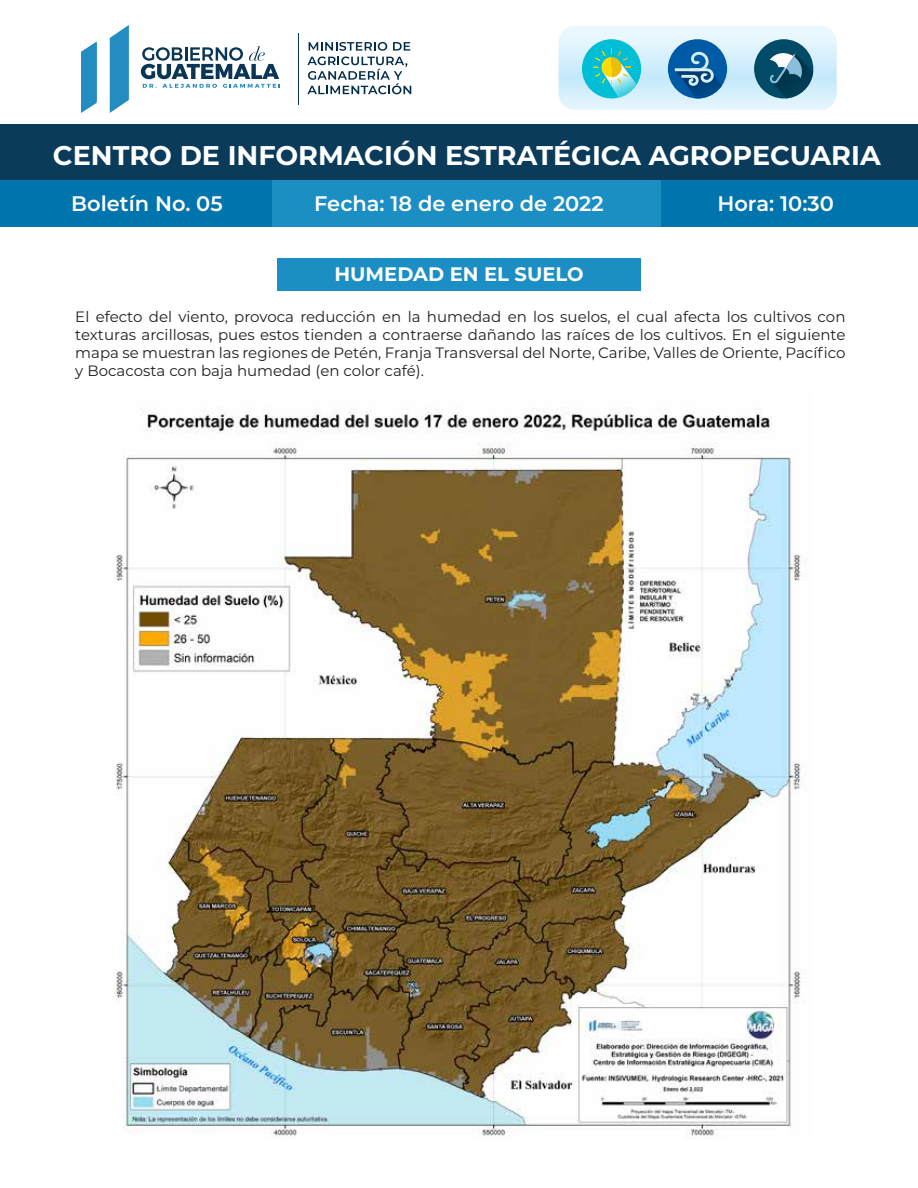
<style>
.page{position:relative;width:918px;height:1188px;background:#fff}
.page>*{position:absolute;margin:0;border:0;box-sizing:border-box;transform-origin:0 0}
.t1{font:700 27px "Montserrat";color:#fff}
.t2{font:600 21px "Montserrat";color:#fff}
.t3{font:700 19.5px "Montserrat";color:#fff}
.t4{font:15px/18px "Montserrat";color:#231f20;text-align:justify}
</style>
<div class="page">
<img style="left:115px;top:407px;width:689px;height:733px">
<div style="left:277px;top:258px;width:364px;height:33px;background:#1b8ec4"></div>
<div style="left:0;top:181px;width:284px;height:46px;background:#0074ac"></div>
<div style="left:634px;top:181px;width:284px;height:46px;background:#0074ac"></div>
<div style="left:272px;top:181px;width:389px;height:46px;background:#1b8ec4"></div>
<div style="left:0;top:125px;width:918px;height:55px;background:#0a3b5b"></div>
<svg style="left:81px;top:42px;width:16px;height:71px"></svg>
<svg style="left:110px;top:25px;width:19px;height:88px;background:#449eca"></svg>
<svg style="left:141px;top:46px;width:139px;height:42px"></svg>
<hr style="left:298px;top:33px;width:1px;height:72px;background:#0a3656">
<svg style="left:309px;top:42px;width:78px;height:9px"></svg>
<svg style="left:393px;top:42px;width:17px;height:9px"></svg>
<svg style="left:307px;top:57px;width:104px;height:37px"></svg>
<svg style="left:559px;top:26px;width:278px;height:84px;background:#9dcbdb"></svg>
<h1 class="t1" style="left:53px;top:135px;width:829px">CENTRO DE INFORMACIÓN ESTRATÉGICA AGROPECUARIA</h1>
<h2 class="t2" style="left:71px;top:188px;width:153px">Boletín No. 05</h2>
<h2 class="t2" style="left:314px;top:188px;width:291px">Fecha: 18 de enero de 2022</h2>
<h2 class="t2" style="left:717px;top:189px;width:118px">Hora: 10:30</h2>
<h3 class="t3" style="left:335px;top:260px;width:250px">HUMEDAD EN EL SUELO</h3>
<p class="t4" style="left:75px;top:308px;width:772px">El efecto del viento, provoca reducción en la humedad en los suelos, el cual afecta los cultivos con texturas arcillosas, pues estos tienden a contraerse dañando las raíces de los cultivos. En el siguiente mapa se muestran las regiones de Petén, Franja Transversal del Norte, Caribe, Valles de Oriente, Pacífico y Bocacosta con baja humedad (en color café).</p>
</div>
